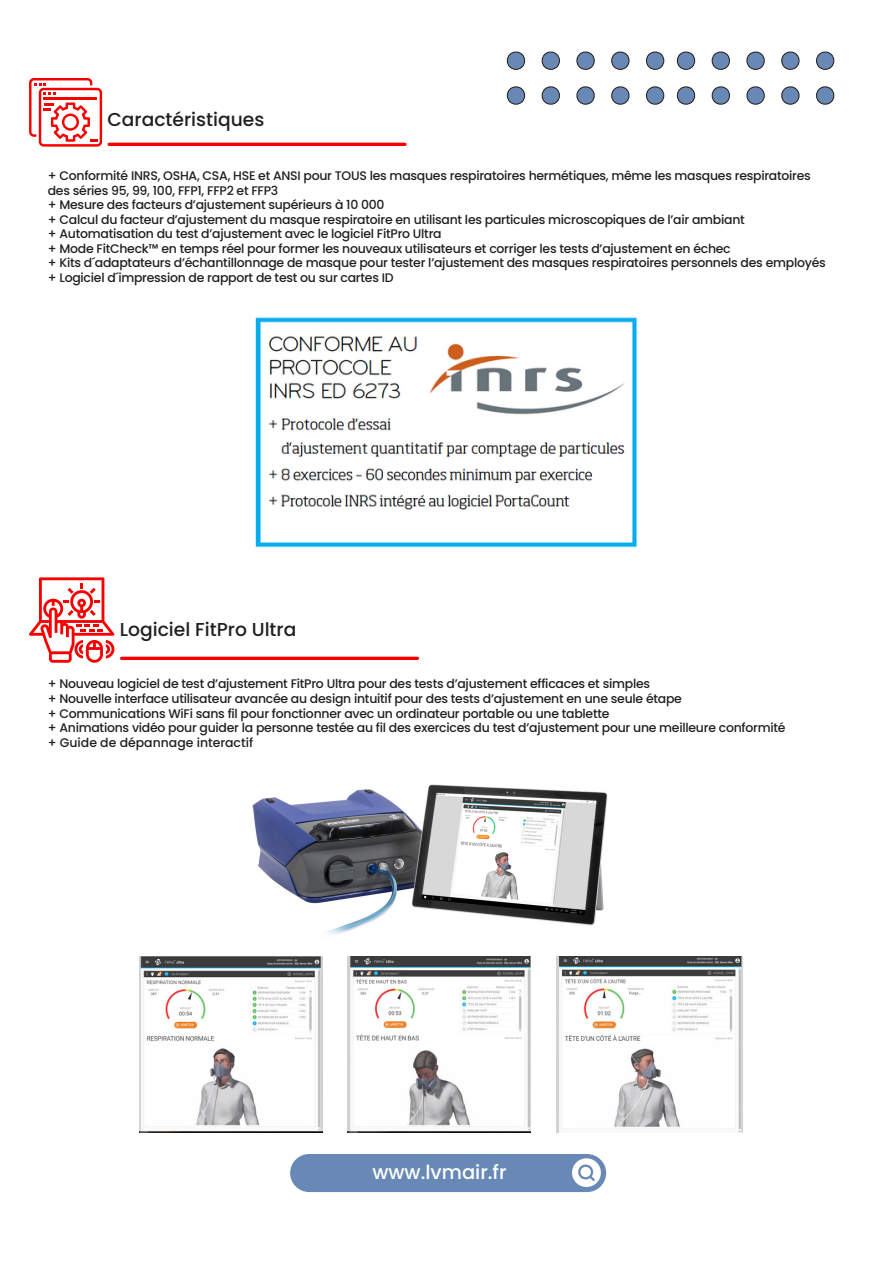
<style>
.page{position:relative;width:893px;height:1264px;background:#fff}
.page>*{position:absolute;margin:0;border:0;box-sizing:border-box;transform-origin:0 0}
.t1{font:500 19.5px "Poppins";color:#fff}
.t2{font:500 18.6px "Poppins";color:#221f20}
.t3{font:500 12.45px/14.5px "Poppins";letter-spacing:-.02em;color:#221f20}
</style>
<div class="page">
<hr style="left:109px;top:143px;width:296px;height:3px;background:#f80000">
<svg style="left:506px;top:51px;width:19px;height:19px"></svg>
<svg style="left:541px;top:51px;width:19px;height:19px"></svg>
<svg style="left:576px;top:51px;width:19px;height:19px"></svg>
<svg style="left:611px;top:51px;width:19px;height:19px"></svg>
<svg style="left:646px;top:51px;width:18px;height:19px"></svg>
<svg style="left:506px;top:86px;width:19px;height:19px"></svg>
<svg style="left:541px;top:86px;width:19px;height:19px"></svg>
<svg style="left:576px;top:86px;width:19px;height:19px"></svg>
<svg style="left:611px;top:86px;width:19px;height:19px"></svg>
<svg style="left:646px;top:86px;width:18px;height:19px"></svg>
<svg style="left:676px;top:51px;width:19px;height:19px"></svg>
<svg style="left:711px;top:51px;width:19px;height:19px"></svg>
<svg style="left:746px;top:51px;width:19px;height:19px"></svg>
<svg style="left:781px;top:51px;width:18px;height:19px"></svg>
<svg style="left:816px;top:51px;width:18px;height:19px"></svg>
<svg style="left:676px;top:86px;width:19px;height:19px"></svg>
<svg style="left:711px;top:86px;width:19px;height:19px"></svg>
<svg style="left:746px;top:86px;width:19px;height:19px"></svg>
<svg style="left:781px;top:86px;width:18px;height:19px"></svg>
<svg style="left:816px;top:86px;width:18px;height:19px"></svg>
<svg style="left:29px;top:78px;width:73px;height:69px"></svg>
<div style="left:290px;top:1153px;width:316px;height:38px;background:#6889b6;border-radius:19px"></div>
<div style="left:572px;top:1158px;width:29px;height:28px;background:#fff;border-radius:50%"></div>
<svg style="left:578px;top:1164px;width:17px;height:16px"></svg>
<img style="left:252px;top:784px;width:356px;height:151px">
<img style="left:139px;top:956px;width:183px;height:176px">
<img style="left:348px;top:956px;width:182px;height:176px">
<img style="left:556px;top:956px;width:186px;height:176px">
<svg style="left:122px;top:656px;width:295px;height:4px"></svg>
<svg style="left:29px;top:577px;width:85px;height:85px"></svg>
<img style="left:255px;top:317px;width:383px;height:231px">
<h2 class="t2" style="left:107px;top:107px;width:158px">Caractéristiques</h2>
<p class="t3" style="left:48px;top:168px;width:779px">+ Conformité INRS, OSHA, CSA, HSE et ANSI pour TOUS les masques respiratoires hermétiques, même les masques respiratoires des séries 95, 99, 100, FFP1, FFP2 et FFP3<br>+ Mesure des facteurs d’ajustement supérieurs à 10 000<br>+ Calcul du facteur d’ajustement du masque respiratoire en utilisant les particules microscopiques de l’air ambiant<br>+ Automatisation du test d’ajustement avec le logiciel FitPro Ultra<br>+ Mode FitCheck™ en temps réel pour former les nouveaux utilisateurs et corriger les tests d’ajustement en échec<br>+ Kits d´adaptateurs d’échantillonnage de masque pour tester l’ajustement des masques respiratoires personnels des employés + Logiciel d´impression de rapport de test ou sur cartes ID</p>
<h2 class="t2" style="left:120px;top:616px;width:178px">Logiciel FitPro Ultra</h2>
<p class="t3" style="left:48px;top:676px;width:739px">+ Nouveau logiciel de test d’ajustement FitPro Ultra pour des tests d’ajustement efficaces et simples<br>+ Nouvelle interface utilisateur avancée au design intuitif pour des tests d’ajustement en une seule étape<br>+ Communications WiFi sans fil pour fonctionner avec un ordinateur portable ou une tablette<br>+ Animations vidéo pour guider la personne testée au fil des exercices du test d’ajustement pour une meilleure conformité + Guide de dépannage interactif</p>
<h1 class="t1" style="left:372px;top:1158px;width:135px">www.lvmair.fr</h1>
</div>
